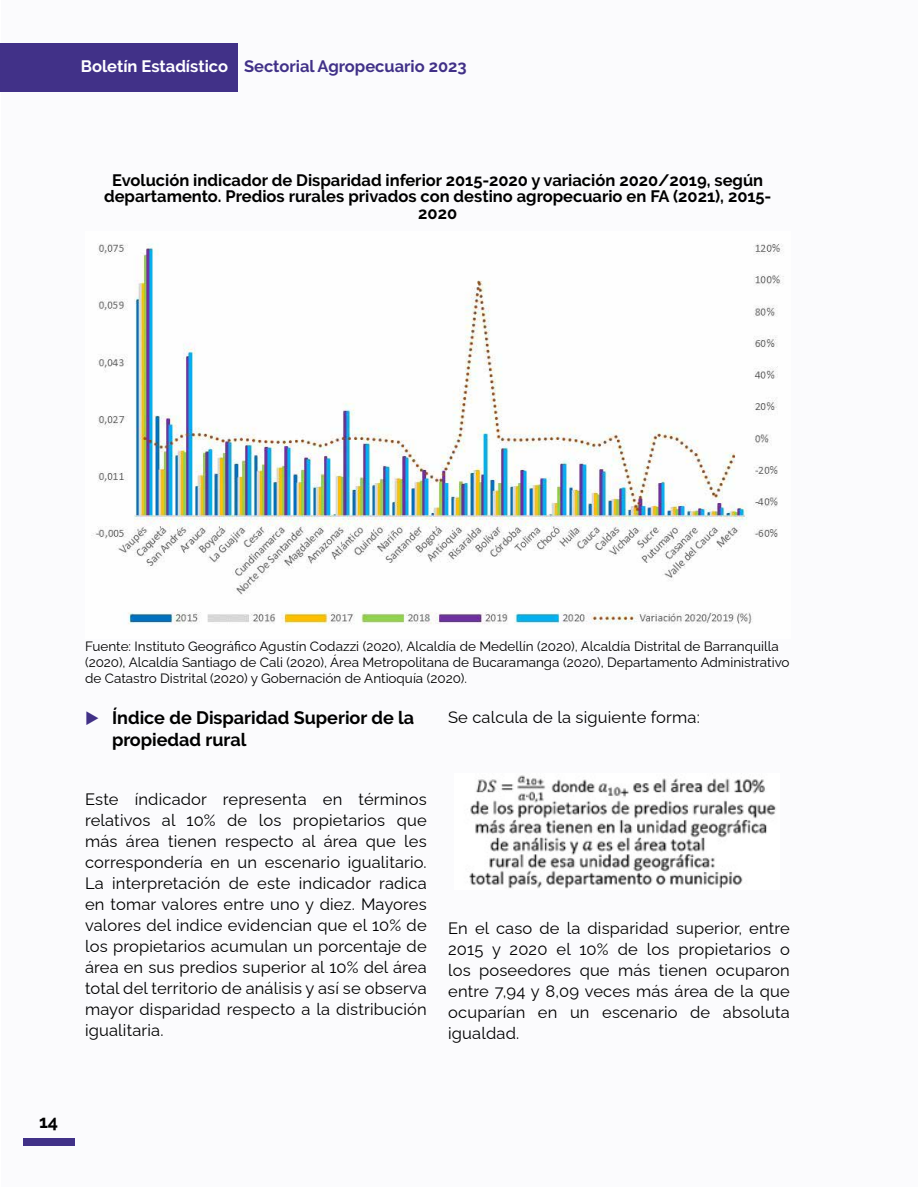
<style>
.page{position:relative;width:918px;height:1188px;background:#fff}
.page>*{position:absolute;margin:0;border:0;box-sizing:border-box;transform-origin:0 0}
.t1{font:700 18px/21.6px "Raleway";color:#000}
.t2{font:16.5px/21px "Raleway";letter-spacing:.01em;color:#000;text-align:justify}
.t3{font:700 16.5px/16.5px "Raleway";color:#000;text-align:center}
.t4{font:700 16.5px "Raleway";color:#413188}
.t5{font:13.5px/16.2px "Raleway";color:#000}
.s1{color:#fff}
.s2{color:#413087}
</style>
<div class="page">
<div style="left:2px;top:0;width:916px;height:1186px;background:#fbfbfd"></div>
<div style="left:0;top:43px;width:238px;height:49px;background:#413188"></div>
<div style="left:23px;top:1138px;width:51px;height:7px;background:#413188"></div>
<img style="left:91px;top:243px;width:693px;height:382px">
<img style="left:469px;top:775px;width:307px;height:114px">
<p class="t4" style="left:81px;top:56px;width:387px"><span class="s1">Boletín Estadístico</span> Sectorial Agropecuario <span class="s2">2023</span></p>
<p class="t3" style="left:104px;top:172px;width:669px">Evolución indicador de Disparidad inferior 2015-2020 y variación 2020/2019, según departamento. Predios rurales privados con destino agropecuario en FA (2021), 2015-<br>2020</p>
<p class="t5" style="left:85px;top:636px;width:706px">Fuente: Instituto Geográfico Agustín Codazzi (2020), Alcaldía de Medellín (2020), Alcaldía Distrital de Barranquilla (2020), Alcaldía Santiago de Cali (2020), Área Metropolitana de Bucaramanga (2020), Departamento Administrativo de Catastro Distrital (2020) y Gobernación de Antioquía (2020).</p>
<p class="t1" style="left:112px;top:707px;width:304px">Índice de Disparidad Superior de la propiedad rural</p>
<p class="t2" style="left:448px;top:705px;width:253px">Se calcula de la siguiente forma:</p>
<p class="t2" style="left:85px;top:787px;width:343px">Este índicador representa en términos relativos al 10% de los propietarios que más área tienen respecto al área que les correspondería en un escenario igualitario.<br>La interpretación de este indicador radica en tomar valores entre uno y diez. Mayores valores del indice evidencian que el 10% de los propietarios acumulan un porcentaje de área en sus predios superior al 10% del área total del territorio de análisis y así se observa mayor disparidad respecto a la distribución igualitaria.</p>
<p class="t2" style="left:448px;top:916px;width:343px">En el caso de la disparidad superior, entre 2015 y 2020 el 10% de los propietarios o los poseedores que más tienen ocuparon entre 7,94 y 8,09 veces más área de la que ocuparían en un escenario de absoluta igualdad.</p>
<p class="t1" style="left:39px;top:1110px;width:21px">14</p>
</div>
